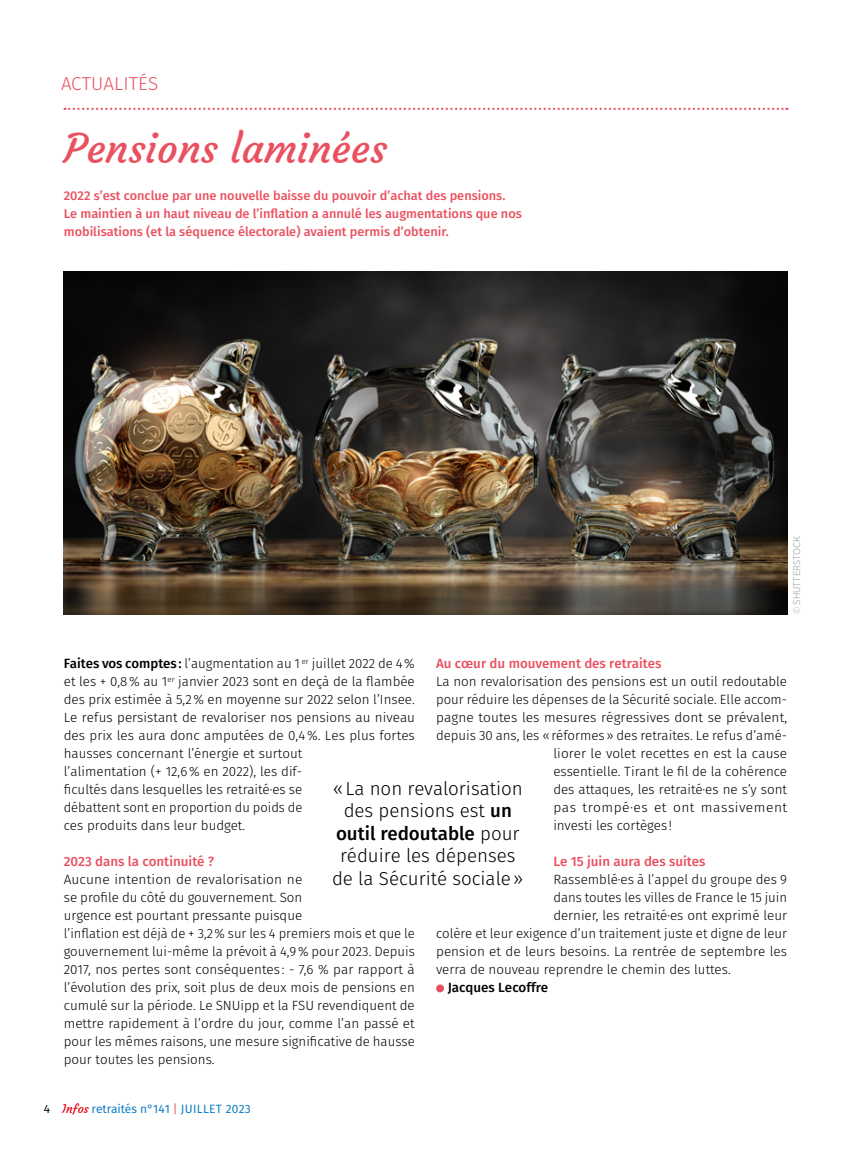
<style>
.page{position:relative;width:851px;height:1149px;background:#fff}
.page>*{position:absolute;margin:0;border:0;box-sizing:border-box;transform-origin:0 0}
.t1{font:40.65px "Courgette";color:#ea5160}
.t2{font:300 18.75px/22.5px "Fira Sans";color:#000;text-align:center}
.t3{font:300 18.75px "Fira Sans";letter-spacing:.01em;color:#ea5160}
._3_TEXTE_COURANT_sans_retrait{font:300 13.35px/18px "Fira Sans";color:#000}
._4_TEXTE_COURANT_avec_retrait{font:500 13.35px "Fira Sans";color:#ea5160}
._3_TEXTE_COURANT_sans_retrait-2{font:300 13.35px "Fira Sans";letter-spacing:.035em;color:#000}
._3_TEXTE_COURANT_sans_retrait-3{font:500 13.35px "Fira Sans";color:#000}
._3_TEXTE_COURANT_sans_retrait-4{font:500 12.75px/18px "Fira Sans";color:#ea5160}
.t4{font:12px "Fira Sans";letter-spacing:-.005em;color:#0075bf}
.CREDIT_PHOTO{font:9.75px "Gotham Narrow";letter-spacing:-.01em;color:#b3b2b2}
.s1{font-weight:500}
.s2{color:#000}
.s3{font-family:"Courgette";color:#e30613}
.s4{color:#ea5160}
</style>
<div class="page">
<svg style="left:65px;top:108px;width:722px;height:2px"></svg>
<div style="left:436px;top:984px;width:8px;height:8px;background:#ea5160;border-radius:50%"></div>
<img style="left:64px;top:272px;width:723px;height:342px">
<h2 class="t3" style="left:61px;top:70px;width:99px">ACTUALITÉS</h2>
<p class="t1" style="left:64px;top:123px;width:325px">Pensions laminées</p>
<p class="_3_TEXTE_COURANT_sans_retrait-4" style="left:64px;top:187px;width:459px">2022 s’est conclue par une nouvelle baisse du pouvoir d’achat des pensions.<br>Le maintien à un haut niveau de l’inflation a annulé les augmentations que nos mobilisations (et la séquence électorale) avaient permis d’obtenir.</p>
<p class="CREDIT_PHOTO" style="left:790px;top:614px;width:79px;rotate:-90deg">© SHUTTERSTOCK</p>
<p class="_3_TEXTE_COURANT_sans_retrait" style="left:64px;top:655px;width:352px"><span class="s1">Faites vos comptes :</span> l’augmentation au 1 <sup>er</sup> juillet 2022 de 4% et les + 0,8% au 1<sup>er</sup> janvier 2023 sont en deçà de la flambée des prix estimée à 5,2% en moyenne sur 2022 selon l’Insee.<br>Le refus persistant de revaloriser nos pensions au niveau des prix les aura donc amputées de 0,4%. Les plus fortes hausses concernant l’énergie et surtout<br>l’alimentation (+ 12,6% en 2022), les dif-<br>ficultés dans lesquelles les retraité·es se<br>débattent sont en proportion du poids de<br>ces produits dans leur budget.</p>
<p class="_4_TEXTE_COURANT_avec_retrait" style="left:64px;top:852px;width:152px">2023 dans la continuité ?</p>
<p class="_3_TEXTE_COURANT_sans_retrait" style="left:64px;top:871px;width:352px">Aucune intention de revalorisation ne<br>se profile du côté du gouvernement. Son<br>urgence est pourtant pressante puisque<br>l’inflation est déjà de + 3,2% sur les 4 premiers mois et que le gouvernement lui-même la prévoit à 4,9% pour 2023. Depuis 2017, nos pertes sont conséquentes : - 7,6 % par rapport à l’évolution des prix, soit plus de deux mois de pensions en cumulé sur la période. Le SNUipp et la FSU revendiquent de mettre rapidement à l’ordre du jour, comme l’an passé et pour les mêmes raisons, une mesure significative de hausse pour toutes les pensions.</p>
<p class="_4_TEXTE_COURANT_avec_retrait" style="left:436px;top:654px;width:227px">Au cœur du mouvement des retraites</p>
<p class="_3_TEXTE_COURANT_sans_retrait" style="left:436px;top:673px;width:352px">La non revalorisation des pensions est un outil redoutable</p>
<p class="_3_TEXTE_COURANT_sans_retrait" style="left:436px;top:691px;width:352px">pour réduire les dépenses de la Sécurité sociale. Elle accom-</p>
<p class="_3_TEXTE_COURANT_sans_retrait" style="left:436px;top:709px;width:352px">pagne toutes les mesures régressives dont se prévalent,</p>
<p class="_3_TEXTE_COURANT_sans_retrait" style="left:436px;top:727px;width:352px">depuis 30 ans, les «réformes» des retraites. Le refus d’amé-</p>
<p class="_3_TEXTE_COURANT_sans_retrait" style="left:553px;top:745px;width:235px">liorer le volet recettes en est la cause</p>
<p class="_3_TEXTE_COURANT_sans_retrait" style="left:553px;top:763px;width:235px">essentielle. Tirant le fil de la cohérence</p>
<p class="_3_TEXTE_COURANT_sans_retrait" style="left:553px;top:781px;width:235px">des attaques, les retraité·es ne s’y sont</p>
<p class="_3_TEXTE_COURANT_sans_retrait-2" style="left:553px;top:798px;width:235px">pas trompé·es et ont massivement</p>
<p class="_3_TEXTE_COURANT_sans_retrait" style="left:553px;top:817px;width:120px">investi les cortèges !</p>
<p class="_4_TEXTE_COURANT_avec_retrait" style="left:553px;top:852px;width:154px">Le 15 juin aura des suites</p>
<p class="_3_TEXTE_COURANT_sans_retrait" style="left:553px;top:871px;width:235px">Rassemblé·es à l’appel du groupe des 9</p>
<p class="_3_TEXTE_COURANT_sans_retrait" style="left:553px;top:889px;width:235px">dans toutes les villes de France le 15 juin</p>
<p class="_3_TEXTE_COURANT_sans_retrait" style="left:553px;top:907px;width:235px">dernier, les retraité·es ont exprimé leur</p>
<p class="_3_TEXTE_COURANT_sans_retrait" style="left:436px;top:925px;width:352px">colère et leur exigence d’un traitement juste et digne de leur</p>
<p class="_3_TEXTE_COURANT_sans_retrait" style="left:436px;top:943px;width:352px">pension et de leurs besoins. La rentrée de septembre les</p>
<p class="_3_TEXTE_COURANT_sans_retrait" style="left:436px;top:961px;width:296px">verra de nouveau reprendre le chemin des luttes.</p>
<p class="_3_TEXTE_COURANT_sans_retrait-3" style="left:447px;top:978px;width:102px">Jacques Lecoffre</p>
<p class="t2" style="left:332px;top:777px;width:193px">«La non revalorisation des pensions est <span class="s1">un outil redoutable</span> pour réduire les dépenses de la Sécurité sociale»</p>
<p class="t4" style="left:44px;top:1099px;width:208px"><span class="s2">4</span> <span class="s3">Infos</span> retraités n°141 <span class="s4">|</span> JUILLET 2023</p>
</div>
